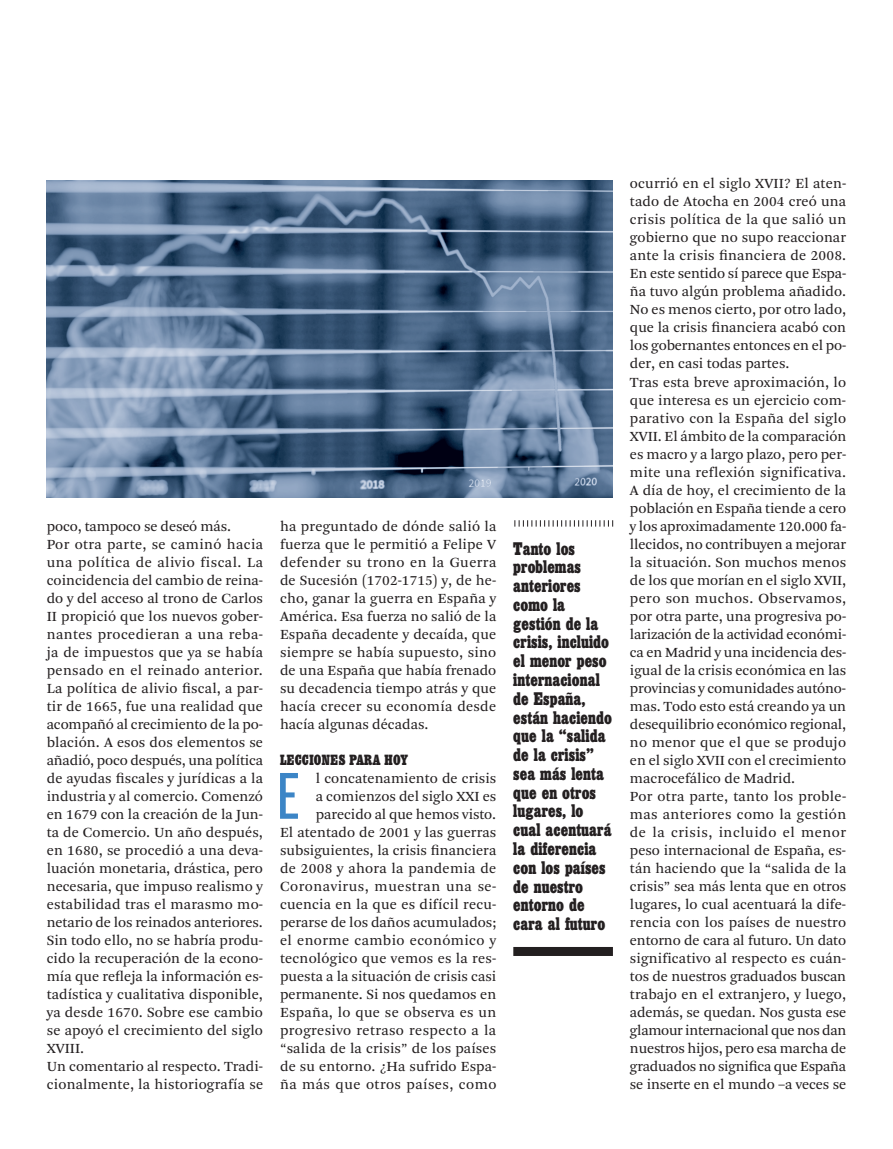
<style>
.page{position:relative;width:893px;height:1149px;background:#fff}
.page>*{position:absolute;margin:0;border:0;box-sizing:border-box;transform-origin:0 0}
.t1{font:68.7px "Knockout HTF28 Junior Featherwt";color:#3c85c6}
.t2{font:700 condensed 18px/18.8px "Egyptienne BQ";letter-spacing:.005em;color:#231f20}
.t3{font:14.7px/18px "Arnhem Pro Blond";color:#231f20}
.t4{font:700 condensed 14.7px "Egyptienne BQ";letter-spacing:.015em;color:#231f20}
</style>
<div class="page">
<div style="left:513px;top:946px;width:100px;height:9px;background:#231f20"></div>
<svg style="left:515px;top:520px;width:98px;height:6px"></svg>
<img style="left:47px;top:181px;width:566px;height:316px">
<p class="t3" style="left:47px;top:518px;width:218px">poco, tampoco se deseó más.<br>Por otra parte, se caminó hacia una política de alivio fiscal. La coincidencia del cambio de reina&shy;do y del acceso al trono de Carlos<br>II propició que los nuevos gober&shy;nantes procedieran a una reba&shy;ja de impuestos que ya se había pensado en el reinado anterior.<br>La política de alivio fiscal, a par&shy;tir de 1665, fue una realidad que acompañó al crecimiento de la po&shy;blación. A esos dos elementos se añadió, poco después, una política de ayudas fiscales y jurídicas a la industria y al comercio. Comenzó en 1679 con la creación de la Jun&shy;ta de Comercio. Un año después, en 1680, se procedió a una deva&shy;luación monetaria, drástica, pero necesaria, que impuso realismo y estabilidad tras el marasmo mo&shy;netario de los reinados anteriores.<br>Sin todo ello, no se habría produ&shy;cido la recuperación de la econo&shy;mía que refleja la información es&shy;tadística y cualitativa disponible, ya desde 1670. Sobre ese cambio se apoyó el crecimiento del siglo<br>XVIII.<br>Un comentario al respecto. Tradi&shy;cionalmente, la historiografía se</p>
<p class="t3" style="left:280px;top:518px;width:218px;text-align:justify">ha preguntado de dónde salió la fuerza que le permitió a Felipe V defender su trono en la Guerra de Sucesión (1702-1715) y, de he&shy;cho, ganar la guerra en España y América. Esa fuerza no salió de la España decadente y decaída, que siempre se había supuesto, sino de una España que había frenado su decadencia tiempo atrás y que hacía crecer su economía desde hacía algunas décadas.</p>
<p class="t4" style="left:280px;top:754px;width:130px">LECCIONES PARA HOY</p>
<h1 class="t1" style="left:277px;top:773px;width:24px">E</h1>
<p class="t3" style="left:280px;top:770px;width:218px;text-align:right">l concatenamiento de crisis<br>a comienzos del siglo XXI es parecido al que hemos visto.<br>El atentado de 2001 y las guerras subsiguientes, la crisis financiera de 2008 y ahora la pandemia de<br>Coronavirus, muestran una se&shy;cuencia en la que es difícil recu&shy;perarse de los daños acumulados; el enorme cambio económico y tecnológico que vemos es la res&shy;puesta a la situación de crisis casi permanente. Si nos quedamos en<br>España, lo que se observa es un progresivo retraso respecto a la “salida de la crisis” de los países de su entorno. ¿Ha sufrido Espa&shy;ña más que otros países, como</p>
<p class="t2" style="left:513px;top:540px;width:100px">Tanto los problemas anteriores como la gestión de la crisis, incluido el menor peso internacional de España, están haciendo que la “salida de la crisis” sea más lenta que en otros lugares, lo cual acentuará la diferencia con los países de nuestro entorno de cara al futuro</p>
<p class="t3" style="left:630px;top:176px;width:218px">ocurrió en el siglo XVII? El aten&shy;tado de Atocha en 2004 creó una crisis política de la que salió un gobierno que no supo reaccionar ante la crisis financiera de 2008.<br>En este sentido sí parece que Espa&shy;ña tuvo algún problema añadido.<br>No es menos cierto, por otro lado, que la crisis financiera acabó con los gobernantes entonces en el po&shy;der, en casi todas partes.<br>Tras esta breve aproximación, lo que interesa es un ejercicio com&shy;parativo con la España del siglo<br>XVII. El ámbito de la comparación es macro y a largo plazo, pero per&shy;mite una reflexión significativa.<br>A día de hoy, el crecimiento de la población en España tiende a cero y los aproximadamente 120.000 fa&shy;llecidos, no contribuyen a mejorar la situación. Son muchos menos de los que morían en el siglo XVII, pero son muchos. Observamos, por otra parte, una progresiva po&shy;larización de la actividad económi&shy;ca en Madrid y una incidencia des&shy;igual de la crisis económica en las provincias y comunidades autóno&shy;mas. Todo esto está creando ya un desequilibrio económico regional, no menor que el que se produjo en el siglo XVII con el crecimiento macrocefálico de Madrid.<br>Por otra parte, tanto los proble&shy;mas anteriores como la gestión de la crisis, incluido el menor peso internacional de España, es&shy;tán haciendo que la “salida de la crisis” sea más lenta que en otros lugares, lo cual acentuará la dife&shy;rencia con los países de nuestro entorno de cara al futuro. Un dato significativo al respecto es cuán&shy;tos de nuestros graduados buscan trabajo en el extranjero, y luego, además, se quedan. Nos gusta ese glamour internacional que nos dan nuestros hijos, pero esa marcha de graduados no significa que España se inserte en el mundo –a veces se</p>
</div>
